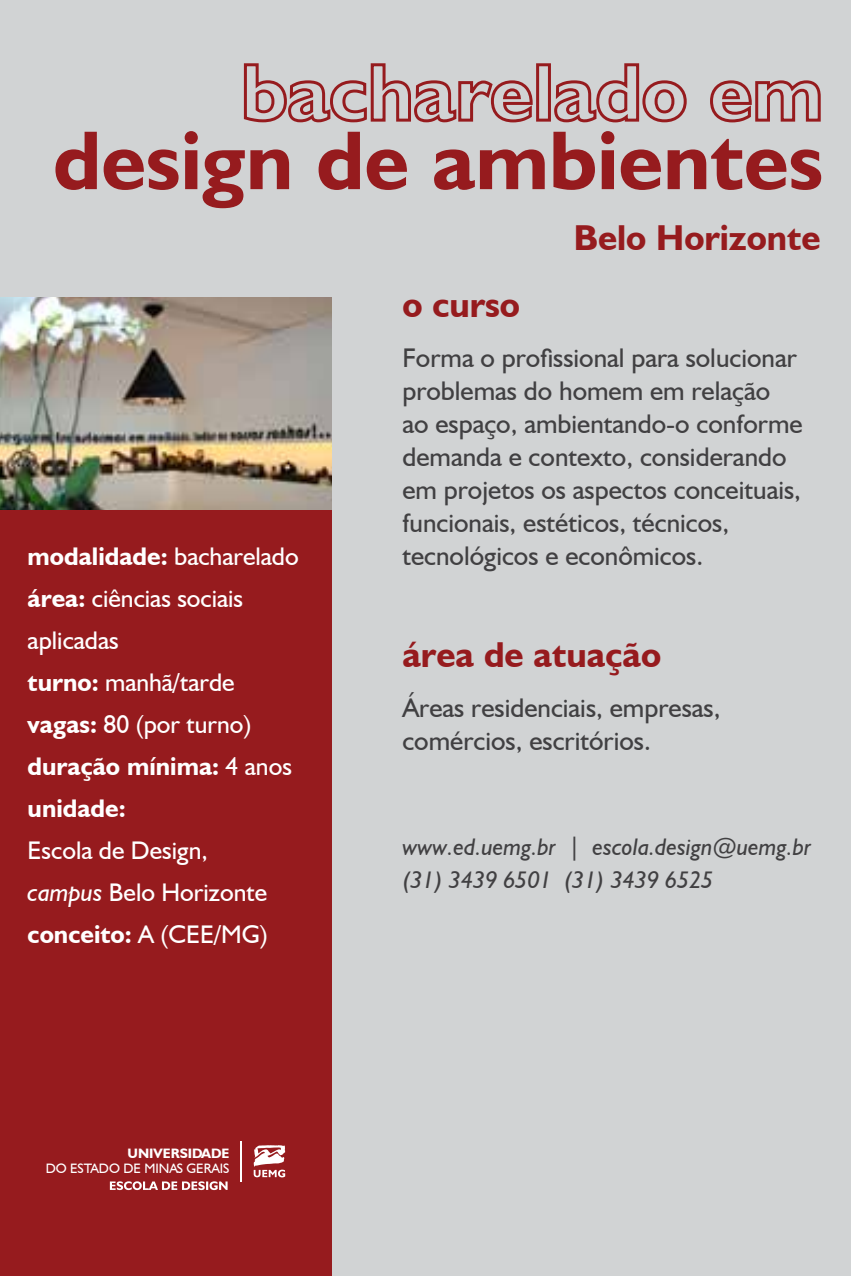
<style>
.page{position:relative;width:851px;height:1276px;background:#fff}
.page>*{position:absolute;margin:0;border:0;box-sizing:border-box;transform-origin:0 0}
.t1{font:700 84px "Humanist 521 BT";color:#961b1e}
.t2{font:700 36px "Humanist 521 BT";color:#961b1e}
.t3{font:27px/33px "Humanist 521 BT";color:#414042}
.t4{font:25.5px/42px "Humanist 521 BT";color:#fff}
.t5{font:italic 24px/33px "Humanist 521 BT";color:#414042}
.t6{font:13.5px "Humanist 521 BT";color:#fff}
.t7{font:700 13.5px "Humanist 521 BT";color:#fff}
.s1{font-weight:700}
.s2{font-style:italic}
</style>
<div class="page">
<div style="left:0;top:0;width:850px;height:1276px;background:#d1d3d4"></div>
<svg style="left:243px;top:63px;width:290px;height:60px"></svg>
<div style="left:536px;top:63px;width:15px;height:59px;border:3px solid #961b1e"></div>
<svg style="left:554px;top:63px;width:133px;height:60px"></svg>
<svg style="left:710px;top:80px;width:111px;height:43px"></svg>
<img style="left:0;top:298px;width:332px;height:212px">
<div style="left:0;top:510px;width:332px;height:766px;background:#961b1e"></div>
<svg style="left:110px;top:1181px;width:117px;height:9px"></svg>
<hr style="left:240px;top:1140px;width:2px;height:41px;background:#fff">
<svg style="left:254px;top:1145px;width:31px;height:32px"></svg>
<h1 class="t1" style="left:53px;top:108px;width:771px">design de ambientes</h1>
<p class="t4" style="left:28px;top:534px;width:272px"><span class="s1">modalidade:</span> bacharelado <span class="s1">área:</span> ciências sociais aplicadas<br><span class="s1">turno:</span> manhã/tarde <span class="s1">vagas:</span> 80 (por turno) <span class="s1">duração mínima:</span> 4 anos <span class="s1">unidade:</span></p>
<p class="t4" style="left:28px;top:828px;width:242px">Escola de Design, <span class="s2">campus</span> Belo Horizonte <span class="s1">conceito:</span> A (CEE/MG)</p>
<p class="t7" style="left:127px;top:1144px;width:103px">UNIVERSIDADE</p>
<p class="t6" style="left:46px;top:1160px;width:185px">DO ESTADO DE MINAS GERAIS</p>
<h2 class="t2" style="left:573px;top:216px;width:248px">Belo Horizonte</h2>
<h2 class="t2" style="left:402px;top:282px;width:119px">o curso</h2>
<p class="t3" style="left:402px;top:340px;width:402px">Forma o profissional para solucionar problemas do homem em relação ao espaço, ambientando-o conforme demanda e contexto, considerando em projetos os aspectos conceituais, funcionais, estéticos, técnicos, tecnológicos e econômicos.</p>
<h2 class="t2" style="left:402px;top:632px;width:260px">área de atuação</h2>
<p class="t3" style="left:402px;top:690px;width:319px">Áreas residenciais, empresas, comércios, escritórios.</p>
<p class="t5" style="left:402px;top:830px;width:410px">www.ed.uemg.br | escola.design@uemg.br (31) 3439 6501 (31) 3439 6525</p>
</div>
